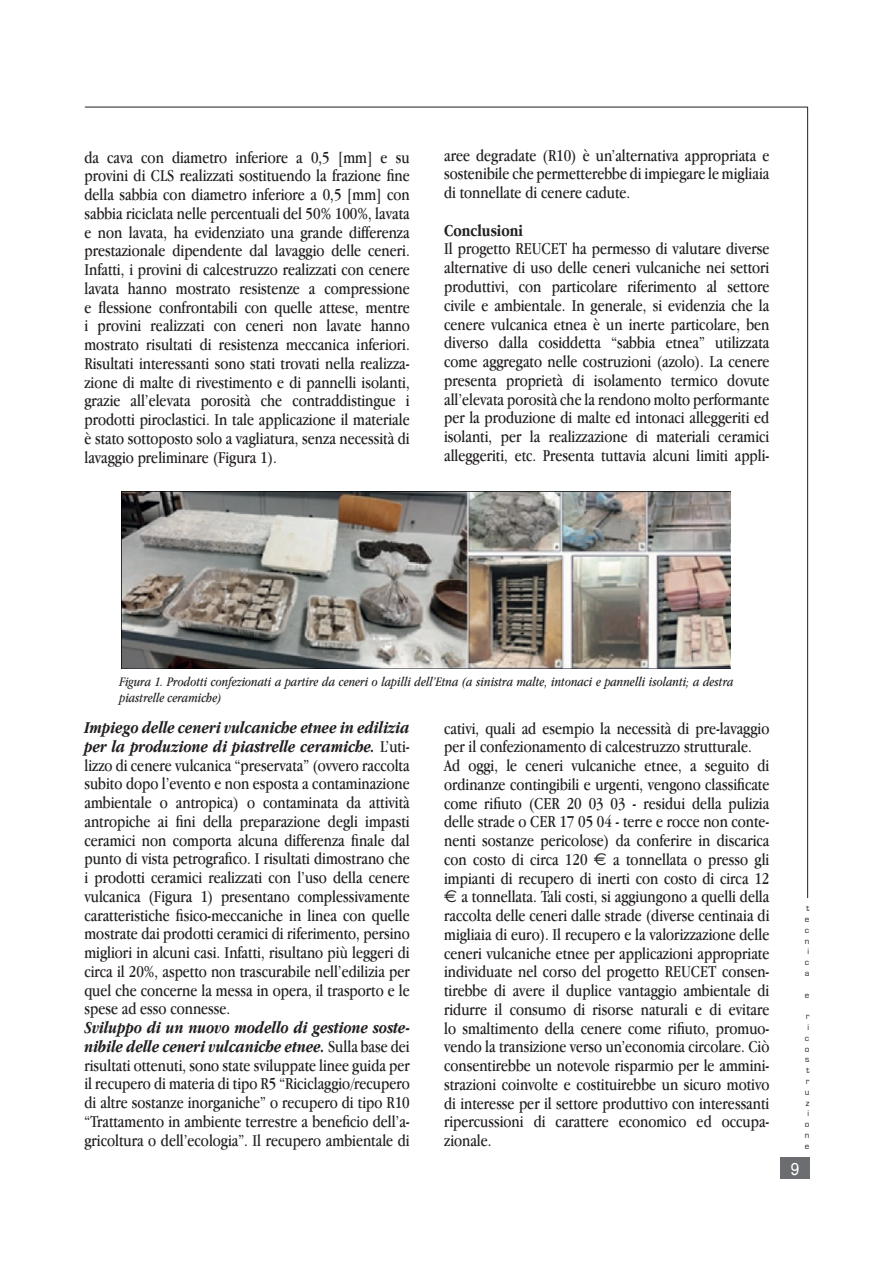
<style>
.page{position:relative;width:893px;height:1263px;background:#fff}
.page>*{position:absolute;margin:0;border:0;box-sizing:border-box;transform-origin:0 0}
.t1{font:17.25px/18.8px "Apple Garamond";color:#231f20;text-align:justify}
.t2{font:700 17.25px "Apple Garamond";color:#231f20}
.t3{font:17.25px "Helvetica";color:#fff;scale:.9 1}
.t4{font:italic 13.5px/16.5px "Apple Garamond";color:#231f20}
.t5{font:9px/10.8px "Eurostile";color:#231f20;text-align:center}
.s1{font-weight:700;font-style:italic}
.s2{font-family:"Euro Sans"}
</style>
<div class="page">
<hr style="left:807px;top:107px;width:1px;height:791px;background:#231f20">
<hr style="left:85px;top:107px;width:723px;height:1px;background:#231f20">
<div style="left:780px;top:1158px;width:30px;height:21px;background:#6c6d70"></div>
<img style="left:122px;top:491px;width:608px;height:177px">
<p class="t1" style="left:84px;top:147px;width:327px">da cava con diametro inferiore a 0,5 [mm] e su provini di CLS realizzati sostituendo la frazione fine della sabbia con diametro inferiore a 0,5 [mm] con sabbia riciclata nelle percentuali del 50% 100%, lavata e non lavata, ha evidenziato una grande differenza prestazionale dipendente dal lavaggio delle ceneri.<br>Infatti, i provini di calcestruzzo realizzati con cenere lavata hanno mostrato resistenze a compressione e flessione confrontabili con quelle attese, mentre i provini realizzati con ceneri non lavate hanno mostrato risultati di resistenza meccanica inferiori.<br>Risultati interessanti sono stati trovati nella realizza&shy;zione di malte di rivestimento e di pannelli isolanti, grazie all’elevata porosità che contraddistingue i prodotti piroclastici. In tale applicazione il materiale è stato sottoposto solo a vagliatura, senza necessità di lavaggio preliminare (Figura 1).</p>
<p class="t1" style="left:444px;top:145px;width:327px">aree degradate (R10) è un’alternativa appropriata e sostenibile che permetterebbe di impiegare le migliaia di tonnellate di cenere cadute.</p>
<p class="t2" style="left:444px;top:220px;width:80px">Conclusioni</p>
<p class="t1" style="left:444px;top:239px;width:327px">Il progetto REUCET ha permesso di valutare diverse alternative di uso delle ceneri vulcaniche nei settori produttivi, con particolare riferimento al settore civile e ambientale. In generale, si evidenzia che la cenere vulcanica etnea è un inerte particolare, ben diverso dalla cosiddetta “sabbia etnea” utilizzata come aggregato nelle costruzioni (azolo). La cenere presenta proprietà di isolamento termico dovute all’elevata porosità che la rendono molto performante per la produzione di malte ed intonaci alleggeriti ed isolanti, per la realizzazione di materiali ceramici alleggeriti, etc. Presenta tuttavia alcuni limiti appli-</p>
<p class="t4" style="left:119px;top:673px;width:616px">Figura 1. Prodotti confezionati a partire da ceneri o lapilli dell’Etna (a sinistra malte, intonaci e pannelli isolanti; a destra piastrelle ceramiche)</p>
<p class="t1" style="left:84px;top:718px;width:327px"><span class="s1">Impiego delle ceneri vulcaniche etnee in edilizia per la produzione di piastrelle ceramiche.</span> L’uti&shy;lizzo di cenere vulcanica “preservata” (ovvero raccolta subito dopo l’evento e non esposta a contaminazione ambientale o antropica) o contaminata da attività antropiche ai fini della preparazione degli impasti ceramici non comporta alcuna differenza finale dal punto di vista petrografico. I risultati dimostrano che i prodotti ceramici realizzati con l’uso della cenere vulcanica (Figura 1) presentano complessivamente caratteristiche fisico-meccaniche in linea con quelle mostrate dai prodotti ceramici di riferimento, persino migliori in alcuni casi. Infatti, risultano più leggeri di circa il 20%, aspetto non trascurabile nell’edilizia per quel che concerne la messa in opera, il trasporto e le spese ad esso connesse.</p>
<p class="t1" style="left:84px;top:1018px;width:327px"><span class="s1">Sviluppo di un nuovo modello di gestione soste&shy;nibile delle ceneri vulcaniche etnee.</span> Sulla base dei risultati ottenuti, sono state sviluppate linee guida per il recupero di materia di tipo R5 “Riciclaggio/recupero di altre sostanze inorganiche” o recupero di tipo R10 “Trattamento in ambiente terrestre a beneficio dell’a&shy;gricoltura o dell’ecologia”. Il recupero ambientale di</p>
<p class="t1" style="left:444px;top:718px;width:327px;text-align:left">cativi, quali ad esempio la necessità di pre-lavaggio per il confezionamento di calcestruzzo strutturale.<br>Ad oggi, le ceneri vulcaniche etnee, a seguito di ordinanze contingibili e urgenti, vengono classificate come rifiuto (CER 20 03 03 - residui della pulizia delle strade o CER 17 05 04 - terre e rocce non conte&shy;nenti sostanze pericolose) da conferire in discarica con costo di circa 120 <span class="s2">€</span> a tonnellata o presso gli impianti di recupero di inerti con costo di circa 12 <span class="s2">€</span> a tonnellata. Tali costi, si aggiungono a quelli della raccolta delle ceneri dalle strade (diverse centinaia di migliaia di euro). Il recupero e la valorizzazione delle ceneri vulcaniche etnee per applicazioni appropriate individuate nel corso del progetto REUCET consen&shy;tirebbe di avere il duplice vantaggio ambientale di ridurre il consumo di risorse naturali e di evitare lo smaltimento della cenere come rifiuto, promuo&shy;vendo la transizione verso un’economia circolare. Ciò consentirebbe un notevole risparmio per le ammini&shy;strazioni coinvolte e costituirebbe un sicuro motivo di interesse per il settore produttivo con interessanti ripercussioni di carattere economico ed occupa&shy;zionale.</p>
<p class="t5" style="left:805px;top:903px;width:6px">t e c n i c a</p>
<p class="t5" style="left:805px;top:989px;width:6px">e</p>
<p class="t5" style="left:805px;top:1011px;width:6px">r i c o s t r u z i o n e</p>
<p class="t3" style="left:791px;top:1156px;width:11px">9</p>
</div>
